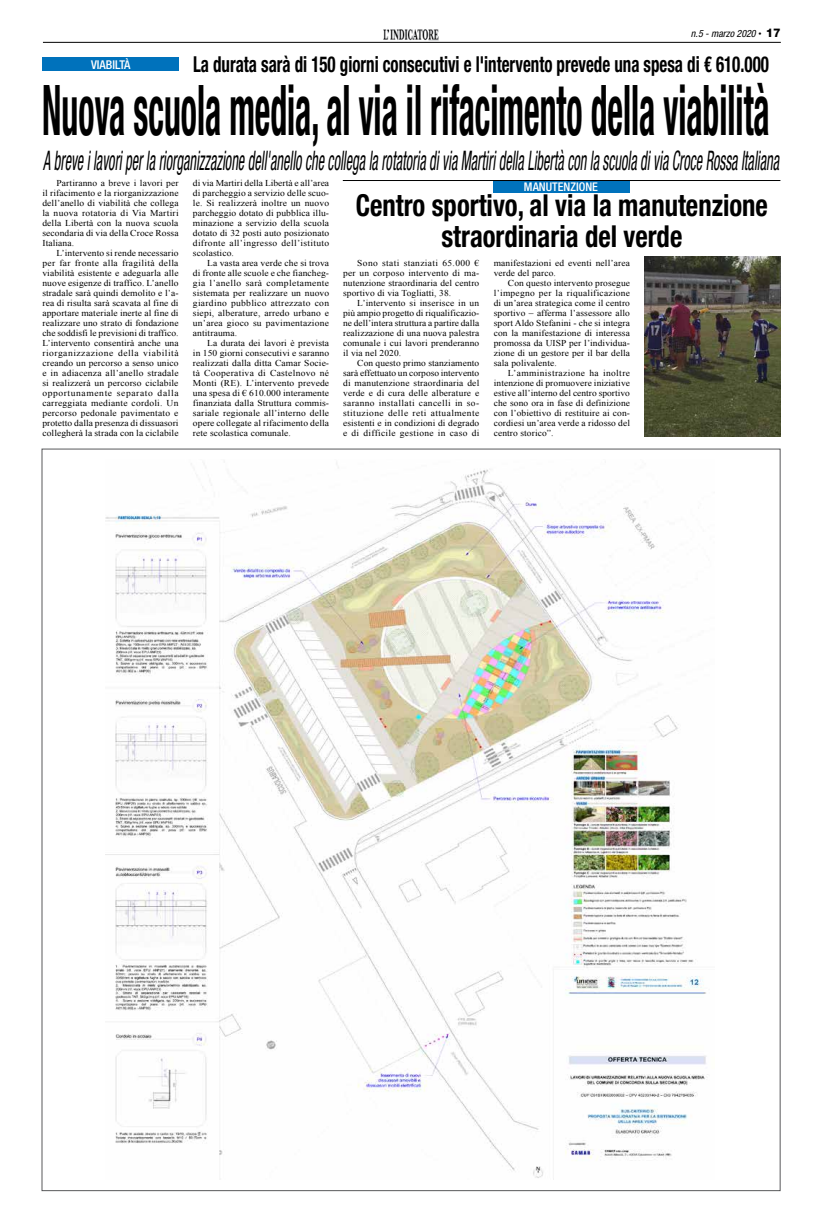
<style>
.page{position:relative;width:823px;height:1219px;background:#fff}
.page>*{position:absolute;margin:0;border:0;box-sizing:border-box;transform-origin:0 0}
.t1{font:700 condensed 70px "Helvetica Neue LT Std";color:#000;scale:.48 1}
.t2{font:700 condensed 30.3px/30.3px "Helvetica Neue LT Std";color:#000;text-align:center;scale:.88 1}
.t3{font:italic condensed 27px "Helvetica Neue LT Std";color:#000;scale:.53 1}
.t4{font:700 condensed 22px "Helvetica Neue LT Std";color:#000;scale:.77 1}
.t5{font:500 condensed 12.1px "Helvetica Neue LT Std";color:#fff}
.t6{font:500 condensed 12px "Helvetica Neue LT Std";color:#fff}
.t7{font:italic condensed 10px "Helvetica Neue LT Std";color:#000}
.t8{font:9px/10px "Times New Roman";letter-spacing:.01em;color:#000;text-align:justify;scale:1.06 1}
.t9{font:9px/10px "Times New Roman";letter-spacing:.01em;color:#000;text-align:justify;scale:1.05 1}
.s1{font-weight:800;font-style:normal;font-stretch:normal;font-size:12px}
</style>
<div class="page">
<hr style="left:43px;top:42px;width:737px;height:1px;background:#000">
<img style="left:383px;top:29px;width:56px;height:11px">
<div style="left:43px;top:58px;width:136px;height:13px;background:#0072bc"></div>
<div style="left:492px;top:180px;width:136px;height:12px;background:#0072bc"></div>
<hr style="left:342px;top:180px;width:438px;height:1px;background:#000">
<img style="left:105px;top:461px;width:603px;height:718px">
<img style="left:644px;top:256px;width:136px;height:181px">
<p class="t7" style="left:690px;top:28px;width:91px">n.5 - marzo 2020 <span class="s1">· 17</span></p>
<h3 class="t5" style="left:91px;top:58px;width:41px">VIABILTÀ</h3>
<h3 class="t4" style="left:193px;top:51px;width:749px">La durata sarà di 150 giorni consecutivi e l'intervento prevede una spesa di € 610.000</h3>
<h1 class="t1" style="left:42px;top:68px;width:1515px">Nuova scuola media, al via il rifacimento della viabilità</h1>
<h3 class="t3" style="left:43px;top:144px;width:1389px">A breve i lavori per la riorganizzazione dell'anello che collega la rotatoria di via Martiri della Libertà con la scuola di via Croce Rossa Italiana</h3>
<p class="t8" style="left:193px;top:178px;width:130px">di via Martiri della Libertà e all’area di parcheggio a servizio delle scuo&shy;le. Si realizzerà inoltre un nuovo parcheggio dotato di pubblica illu&shy;minazione a servizio della scuola dotato di 32 posti auto posizionato difronte all’ingresso dell’istituto scolastico.</p>
<p class="t8" style="left:193px;top:258px;width:130px;text-indent:14px">La vasta area verde che si trova di fronte alle scuole e che fiancheg&shy;gia l’anello sarà completamente sistemata per realizzare un nuovo giardino pubblico attrezzato con siepi, alberature, arredo urbano e un’area gioco su pavimentazione antitrauma.</p>
<p class="t8" style="left:193px;top:338px;width:130px;text-indent:14px">La durata dei lavori è prevista in 150 giorni consecutivi e saranno realizzati dalla ditta Camar Socie&shy;tà Cooperativa di Castelnovo né Monti (RE). L’intervento prevede una spesa di € 610.000 interamente finanziata dalla Struttura commis&shy;sariale regionale all’interno delle opere collegate al rifacimento della rete scolastica comunale.</p>
<p class="t8" style="left:42px;top:178px;width:130px;text-indent:14px">Partiranno a breve i lavori per il rifacimento e la riorganizzazione dell’anello di viabilità che collega la nuova rotatoria di Via Martiri della Libertà con la nuova scuola secondaria di via della Croce Rossa Italiana.</p>
<p class="t8" style="left:42px;top:248px;width:130px;text-indent:14px">L’intervento si rende necessario per far fronte alla fragilità della viabilità esistente e adeguarla alle nuove esigenze di traffico. L’anello stradale sarà quindi demolito e l’a&shy;rea di risulta sarà scavata al fine di apportare materiale inerte al fine di realizzare uno strato di fondazione che soddisfi le previsioni di traffico.<br>L’intervento consentirà anche una riorganizzazione della viabilità creando un percorso a senso unico e in adiacenza all’anello stradale si realizzerà un percorso ciclabile opportunamente separato dalla carreggiata mediante cordoli. Un percorso pedonale pavimentato e protetto dalla presenza di dissuasori collegherà la strada con la ciclabile</p>
<h3 class="t6" style="left:534px;top:178px;width:56px">CONCORDIA</h3>
<h3 class="t6" style="left:523px;top:180px;width:75px">MANUTENZIONE</h3>
<h2 class="t2" style="left:355px;top:190px;width:469px">Centro sportivo, al via la manutenzione straordinaria del verde</h2>
<p class="t9" style="left:343px;top:258px;width:131px;text-indent:14px">Sono stati stanziati 65.000 € per un corposo intervento di ma&shy;nutenzione straordinaria del centro sportivo di via Togliatti, 38.</p>
<p class="t9" style="left:343px;top:298px;width:131px;text-indent:14px">L’intervento si inserisce in un più ampio progetto di riqualificazio&shy;ne dell’intera struttura a partire dalla realizzazione di una nuova palestra comunale i cui lavori prenderanno il via nel 2020.</p>
<p class="t9" style="left:343px;top:358px;width:131px;text-indent:14px">Con questo primo stanziamento sarà effettuato un corposo intervento di manutenzione straordinaria del verde e di cura delle alberature e saranno installati cancelli in so&shy;stituzione delle reti attualmente esistenti e in condizioni di degrado e di difficile gestione in caso di</p>
<p class="t9" style="left:493px;top:258px;width:131px">manifestazioni ed eventi nell’area verde del parco.</p>
<p class="t9" style="left:493px;top:278px;width:131px;text-indent:14px">Con questo intervento prosegue l’impegno per la riqualificazione di un’area strategica come il centro sportivo – afferma l’assessore allo sport Aldo Stefanini - che si integra con la manifestazione di interessa promossa da UISP per l’individua&shy;zione di un gestore per il bar della sala polivalente.</p>
<p class="t9" style="left:493px;top:368px;width:131px;text-indent:14px">L’amministrazione ha inoltre intenzione di promuovere iniziative estive all’interno del centro sportivo che sono ora in fase di definizione con l’obiettivo di restituire ai con&shy;cordiesi un’area verde a ridosso del centro storico”.</p>
</div>
